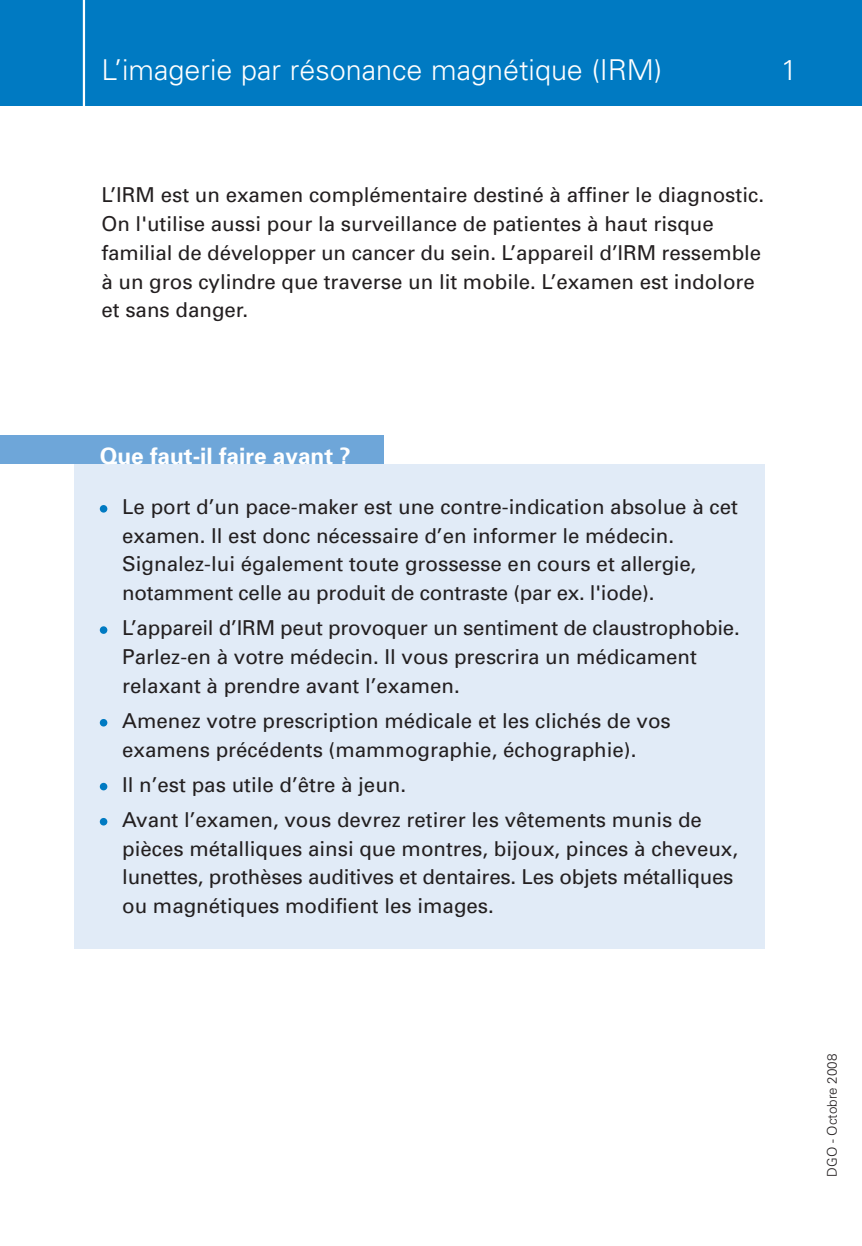
<style>
.page{position:relative;width:862px;height:1246px;background:#fff}
.page>*{position:absolute;margin:0;border:0;box-sizing:border-box;transform-origin:0 0}
.t1{font:300 28.8px "Univers";color:#fff}
.t2{font:700 22.5px "Univers";color:#fff}
.t3{font:20.47px/28.8px "Univers";color:#231f20}
.t4{font:300 13.5px "Univers";color:#231f20}
</style>
<div class="page">
<div style="left:0;top:0;width:862px;height:106px;background:#007ac2"></div>
<hr style="left:83px;top:0;width:2px;height:162px;background:#fff">
<div style="left:75px;top:464px;width:690px;height:484px;background:#e1ebf7"></div>
<div style="left:0;top:435px;width:384px;height:29px;background:#6ea6d9"></div>
<div style="left:100px;top:818px;width:7px;height:7px;background:#007ac2;border-radius:50%"></div>
<div style="left:100px;top:783px;width:7px;height:7px;background:#007ac2;border-radius:50%"></div>
<div style="left:100px;top:719px;width:7px;height:7px;background:#007ac2;border-radius:50%"></div>
<div style="left:100px;top:626px;width:7px;height:8px;background:#007ac2;border-radius:50%"></div>
<div style="left:100px;top:505px;width:7px;height:7px;background:#007ac2;border-radius:50%"></div>
<h1 class="t1" style="left:101px;top:59px;width:562px">L’imagerie par résonance magnétique (IRM)</h1>
<h1 class="t1" style="left:781px;top:59px;width:17px">1</h1>
<p class="t3" style="left:101px;top:183px;width:664px">L’IRM est un examen complémentaire destiné à affiner le diagnostic.<br>On l'utilise aussi pour la surveillance de patientes à haut risque familial de développer un cancer du sein. L’appareil d’IRM ressemble à un gros cylindre que traverse un lit mobile. L’examen est indolore et sans danger.</p>
<p class="t2" style="left:100px;top:448px;width:252px">Que faut-il faire avant ?</p>
<p class="t3" style="left:122px;top:494px;width:617px">Le port d’un pace-maker est une contre-indication absolue à cet examen. Il est donc nécessaire d’en informer le médecin.<br>Signalez-lui également toute grossesse en cours et allergie, notamment celle au produit de contraste (par ex. l'iode).</p>
<p class="t3" style="left:122px;top:615px;width:619px">L’appareil d’IRM peut provoquer un sentiment de claustrophobie.<br>Parlez-en à votre médecin. Il vous prescrira un médicament relaxant à prendre avant l’examen.</p>
<p class="t3" style="left:122px;top:708px;width:550px">Amenez votre prescription médicale et les clichés de vos examens précédents (mammographie, échographie).</p>
<p class="t3" style="left:122px;top:768px;width:581px;line-height:35.1px">Il n’est pas utile d’être à jeun.<br>Avant l’examen, vous devrez retirer les vêtements munis de</p>
<p class="t3" style="left:122px;top:835px;width:617px">pièces métalliques ainsi que montres, bijoux, pinces à cheveux, lunettes, prothèses auditives et dentaires. Les objets métalliques ou magnétiques modifient les images.</p>
<p class="t4" style="left:827px;top:1176px;width:124px;rotate:-90deg">DGO - Octobre 2008</p>
</div>
